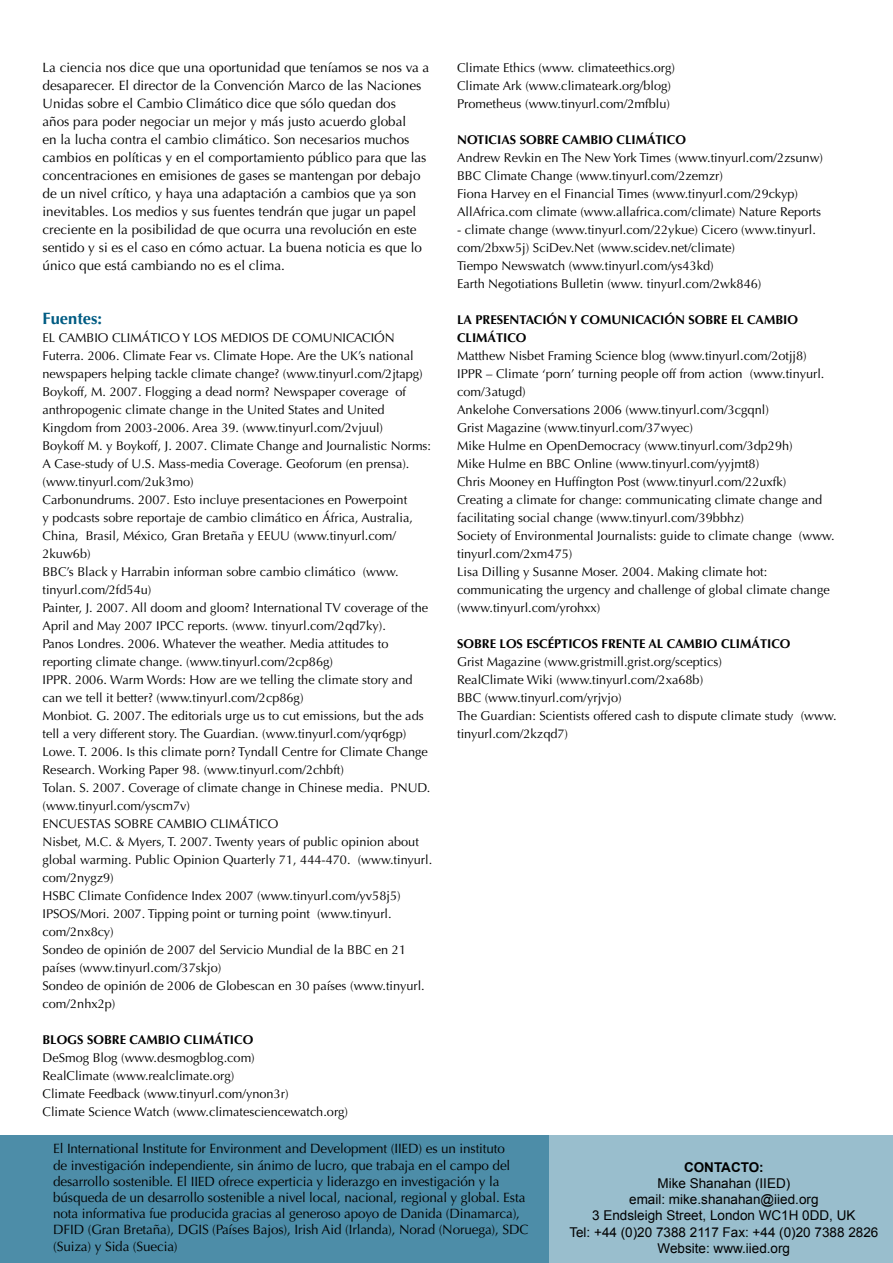
<style>
.page{position:relative;width:893px;height:1263px;background:#fff}
.page>*{position:absolute;margin:0;border:0;box-sizing:border-box;transform-origin:0 0}
.t1{font:700 16.5px "Optima";color:#005c83}
.t2{font:13.5px/18px "Optima";color:#000}
.t3{font:13.5px/16.2px "Arial";color:#000;text-align:center}
.t4{font:700 13.5px "Arial";color:#000}
.t5{font:12.75px/18px "Optima";color:#000}
.t6{font:700 12.75px/18px "Optima";color:#000}
</style>
<div class="page">
<div style="left:0;top:1135px;width:549px;height:128px;background:#4d8da8"></div>
<div style="left:549px;top:1135px;width:344px;height:128px;background:#99becd"></div>
<p class="t2" style="left:43px;top:59px;width:388px">La ciencia nos dice que una oportunidad que teníamos se nos va a desaparecer. El director de la Convención Marco de las Naciones Unidas sobre el Cambio Climático dice que sólo quedan dos<br>años para poder negociar un mejor y más justo acuerdo global<br>en la lucha contra el cambio climático. Son necesarios muchos cambios en políticas y en el comportamiento público para que las concentraciones en emisiones de gases se mantengan por debajo de un nivel crítico, y haya una adaptación a cambios que ya son inevitables. Los medios y sus fuentes tendrán que jugar un papel creciente en la posibilidad de que ocurra una revolución en este sentido y si es el caso en cómo actuar. La buena noticia es que lo único que está cambiando no es el clima.</p>
<p class="t1" style="left:43px;top:309px;width:61px">Fuentes:</p>
<p class="t5" style="left:43px;top:329px;width:391px">EL CAMBIO CLIMÁTICO Y LOS MEDIOS DE COMUNICACIÓN Futerra. 2006. Climate Fear vs. Climate Hope. Are the UK’s national newspapers helping tackle climate change? (www.tinyurl.com/2jtapg)<br>Boykoff, M. 2007. Flogging a dead norm? Newspaper coverage of anthropogenic climate change in the United States and United Kingdom from 2003-2006. Area 39. (www.tinyurl.com/2vjuul)<br>Boykoff M. y Boykoff, J. 2007. Climate Change and Journalistic Norms:<br>A Case-study of U.S. Mass-media Coverage. Geoforum (en prensa). (www.tinyurl.com/2uk3mo)<br>Carbonundrums. 2007. Esto incluye presentaciones en Powerpoint<br>y podcasts sobre reportaje de cambio climático en África, Australia, China, Brasil, México, Gran Bretaña y EEUU (www.tinyurl.com/ 2kuw6b)<br>BBC’s Black y Harrabin informan sobre cambio climático (www. tinyurl.com/2fd54u)<br>Painter, J. 2007. All doom and gloom? International TV coverage of the April and May 2007 IPCC reports. (www. tinyurl.com/2qd7ky).<br>Panos Londres. 2006. Whatever the weather. Media attitudes to reporting climate change. (www.tinyurl.com/2cp86g)<br>IPPR. 2006. Warm Words: How are we telling the climate story and can we tell it better? (www.tinyurl.com/2cp86g)<br>Monbiot. G. 2007. The editorials urge us to cut emissions, but the ads tell a very different story. The Guardian. (www.tinyurl.com/yqr6gp)<br>Lowe. T. 2006. Is this climate porn? Tyndall Centre for Climate Change Research. Working Paper 98. (www.tinyurl.com/2chbft)<br>Tolan. S. 2007. Coverage of climate change in Chinese media. PNUD. (www.tinyurl.com/yscm7v)<br>ENCUESTAS SOBRE CAMBIO CLIMÁTICO<br>Nisbet, M.C. &amp; Myers, T. 2007. Twenty years of public opinion about global warming. Public Opinion Quarterly 71, 444-470. (www.tinyurl. com/2nygz9)<br>HSBC Climate Confidence Index 2007 (www.tinyurl.com/yv58j5)<br>IPSOS/Mori. 2007. Tipping point or turning point (www.tinyurl. com/2nx8cy)<br>Sondeo de opinión de 2007 del Servicio Mundial de la BBC en 21 países (www.tinyurl.com/37skjo)<br>Sondeo de opinión de 2006 de Globescan en 30 países (www.tinyurl. com/2nhx2p)</p>
<p class="t6" style="left:43px;top:1031px;width:212px">BLOGS SOBRE CAMBIO CLIMÁTICO</p>
<p class="t5" style="left:43px;top:1049px;width:307px">DeSmog Blog (www.desmogblog.com)<br>RealClimate (www.realclimate.org)<br>Climate Feedback (www.tinyurl.com/ynon3r)<br>Climate Science Watch (www.climatesciencewatch.org)</p>
<p class="t5" style="left:457px;top:59px;width:219px">Climate Ethics (www. climateethics.org)<br>Climate Ark (www.climateark.org/blog)<br>Prometheus (www.tinyurl.com/2mfblu)</p>
<p class="t6" style="left:457px;top:131px;width:230px">NOTICIAS SOBRE CAMBIO CLIMÁTICO</p>
<p class="t5" style="left:457px;top:149px;width:368px">Andrew Revkin en The New York Times (www.tinyurl.com/2zsunw)<br>BBC Climate Change (www.tinyurl.com/2zemzr)<br>Fiona Harvey en el Financial Times (www.tinyurl.com/29ckyp)<br>AllAfrica.com climate (www.allafrica.com/climate) Nature Reports</p>
<p class="t5" style="left:457px;top:221px;width:360px">- climate change (www.tinyurl.com/22ykue) Cicero (www.tinyurl. com/2bxw5j) SciDev.Net (www.scidev.net/climate)<br>Tiempo Newswatch (www.tinyurl.com/ys43kd)<br>Earth Negotiations Bulletin (www. tinyurl.com/2wk846)</p>
<p class="t6" style="left:457px;top:311px;width:342px">LA PRESENTACIÓN Y COMUNICACIÓN SOBRE EL CAMBIO<br>CLIMÁTICO</p>
<p class="t5" style="left:457px;top:347px;width:379px">Matthew Nisbet Framing Science blog (www.tinyurl.com/2otjj8)<br>IPPR – Climate ‘porn’ turning people off from action (www.tinyurl. com/3atugd)<br>Ankelohe Conversations 2006 (www.tinyurl.com/3cgqnl)<br>Grist Magazine (www.tinyurl.com/37wyec)<br>Mike Hulme en OpenDemocracy (www.tinyurl.com/3dp29h)<br>Mike Hulme en BBC Online (www.tinyurl.com/yyjmt8)<br>Chris Mooney en Huffington Post (www.tinyurl.com/22uxfk)<br>Creating a climate for change: communicating climate change and facilitating social change (www.tinyurl.com/39bbhz)<br>Society of Environmental Journalists: guide to climate change (www. tinyurl.com/2xm475)<br>Lisa Dilling y Susanne Moser. 2004. Making climate hot: communicating the urgency and challenge of global climate change (www.tinyurl.com/yrohxx)</p>
<p class="t6" style="left:457px;top:635px;width:335px">SOBRE LOS ESCÉPTICOS FRENTE AL CAMBIO CLIMÁTICO</p>
<p class="t5" style="left:457px;top:653px;width:381px">Grist Magazine (www.gristmill.grist.org/sceptics)<br>RealClimate Wiki (www.tinyurl.com/2xa68b)<br>BBC (www.tinyurl.com/yrjvjo)<br>The Guardian: Scientists offered cash to dispute climate study (www. tinyurl.com/2kzqd7)</p>
<p class="t2" style="left:53px;top:1141px;width:477px;line-height:16.2px">El International Institute for Environment and Development (IIED) es un instituto<br>de investigación independiente, sin ánimo de lucro, que trabaja en el campo del desarrollo sostenible. El IIED ofrece experticia y liderazgo en investigación y la búsqueda de un desarrollo sostenible a nivel local, nacional, regional y global. Esta nota informativa fue producida gracias al generoso apoyo de Danida (Dinamarca), DFID (Gran Bretaña), DGIS (Países Bajos), Irish Aid (Irlanda), Norad (Noruega), SDC (Suiza) y Sida (Suecia)</p>
<p class="t4" style="left:684px;top:1158px;width:81px">CONTACTO:</p>
<p class="t3" style="left:569px;top:1175px;width:310px">Mike Shanahan (IIED)<br>email: mike.shanahan@iied.org<br>3 Endsleigh Street, London WC1H 0DD, UK<br>Tel: +44 (0)20 7388 2117 Fax: +44 (0)20 7388 2826<br>Website: www.iied.org</p>
</div>
